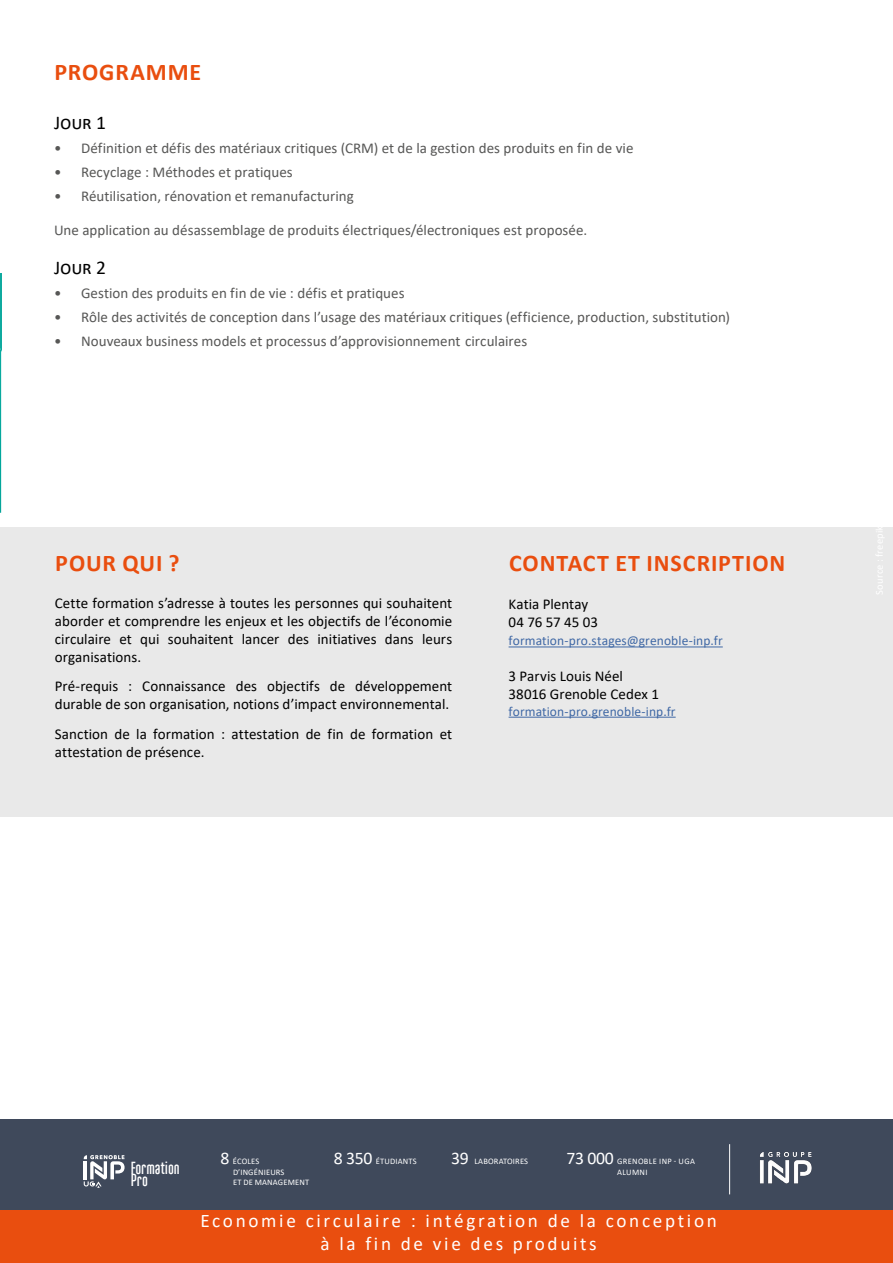
<style>
.page{position:relative;width:893px;height:1263px;background:#fff}
.page>*{position:absolute;margin:0;border:0;box-sizing:border-box;transform-origin:0 0}
.t1{font:700 24px "Calibri";letter-spacing:.035em;color:#e94e0f}
.t2{font:19.5px "Calibri";letter-spacing:-.01em;color:#000}
.t3{font:19.2px/23.1px "Calibri";letter-spacing:.14em;color:#fff;text-align:center}
.t4{font:700 17.4px/12.8px "Ando";color:#fff}
.t5{font:15px "Calibri";letter-spacing:.005em;color:#575756}
.t6{font:15px/18px "Calibri";letter-spacing:.005em;color:#000}
.t7{font:13.5px "Calibri";letter-spacing:.005em;color:#3f68a5}
.t8{font:8.55px/10.2px "Calibri";letter-spacing:.02em;color:#fff}
.t9{font:8.55px/10.2px "Calibri";letter-spacing:.04em;color:#fff;text-align:center}
.s1{font-size:17.7px}
</style>
<div class="page">
<svg style="left:0;top:274px;width:1px;height:239px"></svg>
<div style="left:0;top:527px;width:893px;height:289px;background:#e9e9e9"></div>
<hr style="left:509px;top:646px;width:214px;height:1px;background:#3f68a5">
<hr style="left:509px;top:717px;width:167px;height:1px;background:#3f68a5">
<div style="left:0;top:1120px;width:893px;height:143px;background:#3f495b"></div>
<div style="left:0;top:1210px;width:893px;height:53px;background:#e94e0f"></div>
<hr style="left:729px;top:1144px;width:1px;height:50px;background:#fff">
<svg style="left:84px;top:1155px;width:41px;height:33px"></svg>
<img style="left:760px;top:1152px;width:52px;height:32px">
<h1 class="t1" style="left:54px;top:55px;width:148px">PROGRAMME</h1>
<h2 class="t2" style="left:54px;top:109px;width:54px">Jour 1</h2>
<p class="t5" style="left:54px;top:137px;width:581px">• Définition et défis des matériaux critiques (CRM) et de la gestion des produits en fin de vie</p>
<p class="t5" style="left:54px;top:161px;width:240px">• Recyclage : Méthodes et pratiques</p>
<p class="t5" style="left:54px;top:185px;width:301px">• Réutilisation, rénovation et remanufacturing</p>
<p class="t5" style="left:54px;top:220px;width:535px">Une application au désassemblage de produits électriques/électroniques est proposée.</p>
<h2 class="t2" style="left:54px;top:254px;width:54px">Jour 2</h2>
<p class="t5" style="left:54px;top:282px;width:352px">• Gestion des produits en fin de vie : défis et pratiques</p>
<p class="t5" style="left:54px;top:306px;width:678px">• Rôle des activités de conception dans l’usage des matériaux critiques (efficience, production, substitution)</p>
<p class="t5" style="left:54px;top:330px;width:475px">• Nouveaux business models et processus d’approvisionnement circulaires</p>
<h1 class="t1" style="left:55px;top:546px;width:126px">POUR QUI ?</h1>
<p class="t6" style="left:55px;top:594px;width:399px;text-align:justify">Cette formation s’adresse à toutes les personnes qui souhaitent aborder et comprendre les enjeux et les objectifs de l’économie circulaire et qui souhaitent lancer des initiatives dans leurs organisations.</p>
<p class="t6" style="left:55px;top:676px;width:399px">Pré-requis : Connaissance des objectifs de développement durable de son organisation, notions d’impact environnemental.</p>
<p class="t6" style="left:55px;top:724px;width:399px">Sanction de la formation : attestation de fin de formation et attestation de présence.</p>
<h1 class="t1" style="left:509px;top:546px;width:278px">CONTACT ET INSCRIPTION</h1>
<p class="t6" style="left:509px;top:595px;width:91px">Katia Plentay<br>04 76 57 45 03</p>
<p class="t7" style="left:509px;top:632px;width:216px">formation-pro.stages@grenoble-inp.fr</p>
<p class="t6" style="left:509px;top:667px;width:152px">3 Parvis Louis Néel<br>38016 Grenoble Cedex 1</p>
<p class="t7" style="left:509px;top:702px;width:169px">formation-pro.grenoble-inp.fr</p>
<p class="t4" style="left:131px;top:1161px;width:51px">Formation<br>Pro</p>
<p class="t8" style="left:233px;top:1156px;width:78px;text-indent:-13px"><span class="s1">8</span> ÉCOLES<br>D’INGÉNIEURS<br>ET DE MANAGEMENT</p>
<p class="t8" style="left:334px;top:1156px;width:84px"><span class="s1">8 350</span> ÉTUDIANTS</p>
<p class="t8" style="left:451px;top:1156px;width:78px"><span class="s1">39</span> LABORATOIRES</p>
<p class="t9" style="left:566px;top:1156px;width:130px"><span class="s1">73 000</span> GRENOBLE INP - UGA<br>ALUMNI</p>
<p class="t3" style="left:200px;top:1209px;width:518px">Economie circulaire : intégration de la conception à la fin de vie des produits</p>
</div>
